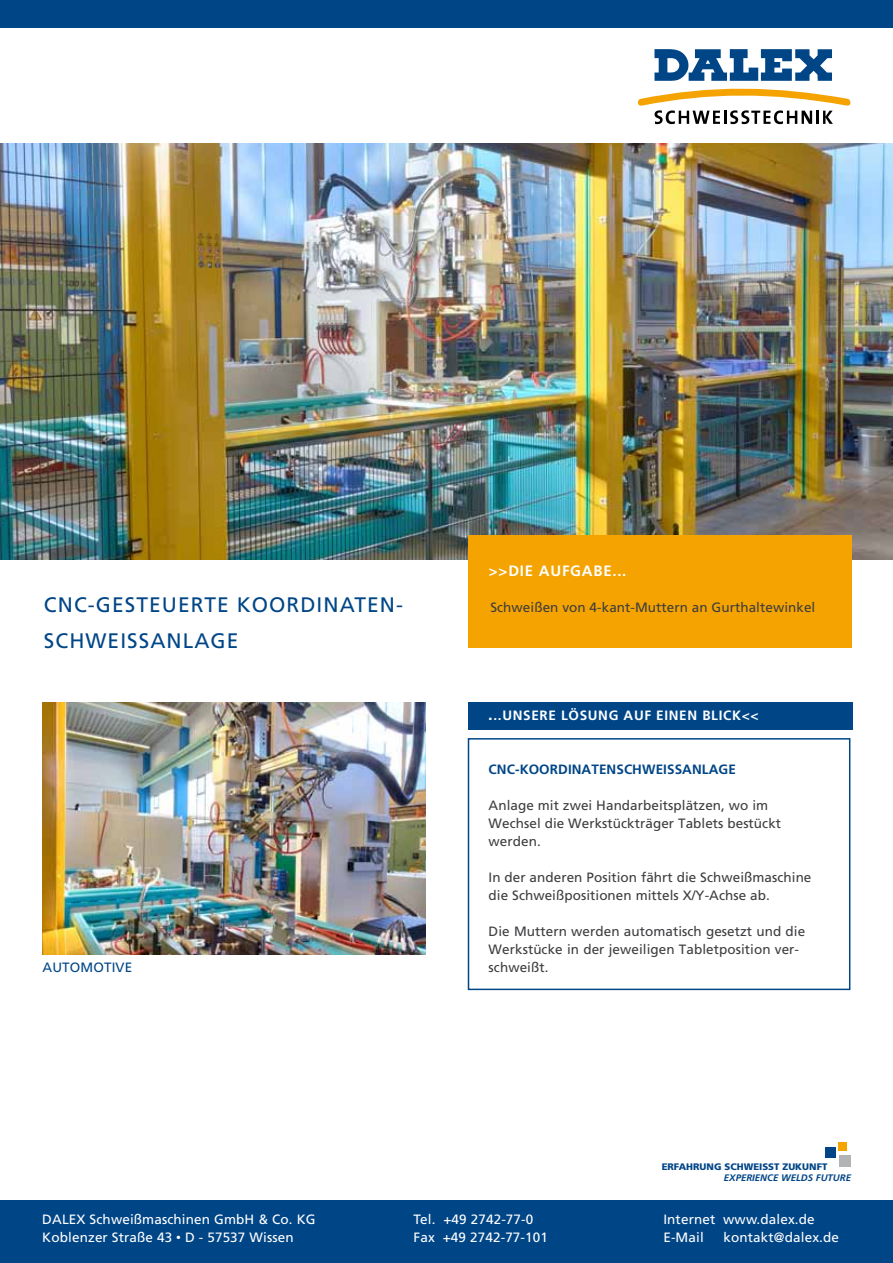
<style>
.page{position:relative;width:893px;height:1263px;background:#fff}
.page>*{position:absolute;margin:0;border:0;box-sizing:border-box;transform-origin:0 0}
.t1{font:21px "Frutiger LT Std";letter-spacing:.05em;color:#004687}
.t2{font:700 15px "Frutiger LT Std";letter-spacing:.05em;color:#fff}
.t3{font:13.5px/18px "Frutiger LT Std";letter-spacing:.005em;color:#3e3d40}
.t4{font:13.5px/18px "Frutiger LT Std";letter-spacing:.01em;color:#fff}
.t5{font:700 13.5px "Frutiger LT Std";letter-spacing:.05em;color:#fff}
.t6{font:700 13.5px "Frutiger LT Std";letter-spacing:.005em;color:#004687}
.t7{font:13.5px "Frutiger LT Std";letter-spacing:.01em;color:#004687}
.t8{font:900 9.45px "Frutiger LT Std";color:#004687}
.t9{font:italic 700 9.45px "Frutiger LT Std";color:#004687}
.s1{font-size:16.5px}
.s2{font-family:"Gill Sans"}
</style>
<div class="page">
<div style="left:0;top:0;width:893px;height:28px;background:#004687"></div>
<div style="left:0;top:1200px;width:893px;height:63px;background:#004687"></div>
<svg style="left:638px;top:49px;width:212px;height:75px"></svg>
<div style="left:838px;top:1142px;width:9px;height:8px;background:#f4a300"></div>
<div style="left:825px;top:1147px;width:10px;height:10px;background:#004687"></div>
<div style="left:839px;top:1155px;width:11px;height:12px;background:#b1b3b4"></div>
<img style="left:43px;top:702px;width:382px;height:252px">
<div style="left:468px;top:738px;width:382px;height:252px;border:2px solid #004687"></div>
<div style="left:468px;top:702px;width:385px;height:27px;background:#004687"></div>
<img style="left:0;top:144px;width:893px;height:415px">
<div style="left:468px;top:536px;width:383px;height:112px;background:#f4a300"></div>
<h1 class="t1" style="left:44px;top:592px;width:66px">cnc-geste</h1>
<h1 class="t1" style="left:162px;top:592px;width:192px">uerte koordi nate</h1>
<h1 class="t1" style="left:380px;top:592px;width:25px">n-</h1>
<h1 class="t1" style="left:44px;top:628px;width:196px">SCHWEISSAN LAGE</h1>
<p class="t2" style="left:489px;top:562px;width:139px">&gt;&gt;DIE AUFGABE...</p>
<p class="t3" style="left:490px;top:598px;width:326px">Schweißen von 4-kant-Muttern an Gurthaltewinkel</p>
<p class="t5" style="left:488px;top:707px;width:272px"><span class="s1">.</span>..UNSERE LÖSUNG AUF EINEN BLICK&lt;&lt;</p>
<p class="t6" style="left:489px;top:761px;width:230px">CNC-KOORDI NATENSCHWEI SSANLAGE</p>
<p class="t3" style="left:489px;top:796px;width:294px">Anlage mit zwei Handarbeitsplätzen, wo im<br>Wechsel die Werkstückträger Tablets bestückt werden.</p>
<p class="t3" style="left:489px;top:868px;width:324px">In der anderen Position fährt die Schweißmaschine die Schweißpositionen mittels X/Y-Achse ab.</p>
<p class="t3" style="left:489px;top:922px;width:318px">Die Muttern werden automatisch gesetzt und die<br>Werkstücke in der jeweiligen Tabletposition ver-</p>
<p class="t7" style="left:43px;top:959px;width:89px">Autom otive</p>
<p class="t3" style="left:489px;top:958px;width:61px">schweißt.</p>
<p class="t8" style="left:662px;top:1161px;width:167px">ERFAHRUNG SCHWEISST ZUKUNFT</p>
<p class="t9" style="left:724px;top:1172px;width:129px">EXPERIENCE WELDS FUTURE</p>
<p class="t4" style="left:42px;top:1210px;width:275px">DALEX Schweißmaschinen GmbH &amp; Co. KG<br>Koblenzer Straße 43 <span class="s2">•</span> D - 57537 Wissen</p>
<p class="t4" style="left:414px;top:1210px;width:136px">Tel. +49 2742-77-0<br>Fax +49 2742-77-101</p>
<p class="t4" style="left:663px;top:1210px;width:153px">Internet www.dalex.de<br>E-Mail</p>
<p class="t4" style="left:723px;top:1228px;width:117px">kontakt@dalex.de</p>
</div>
